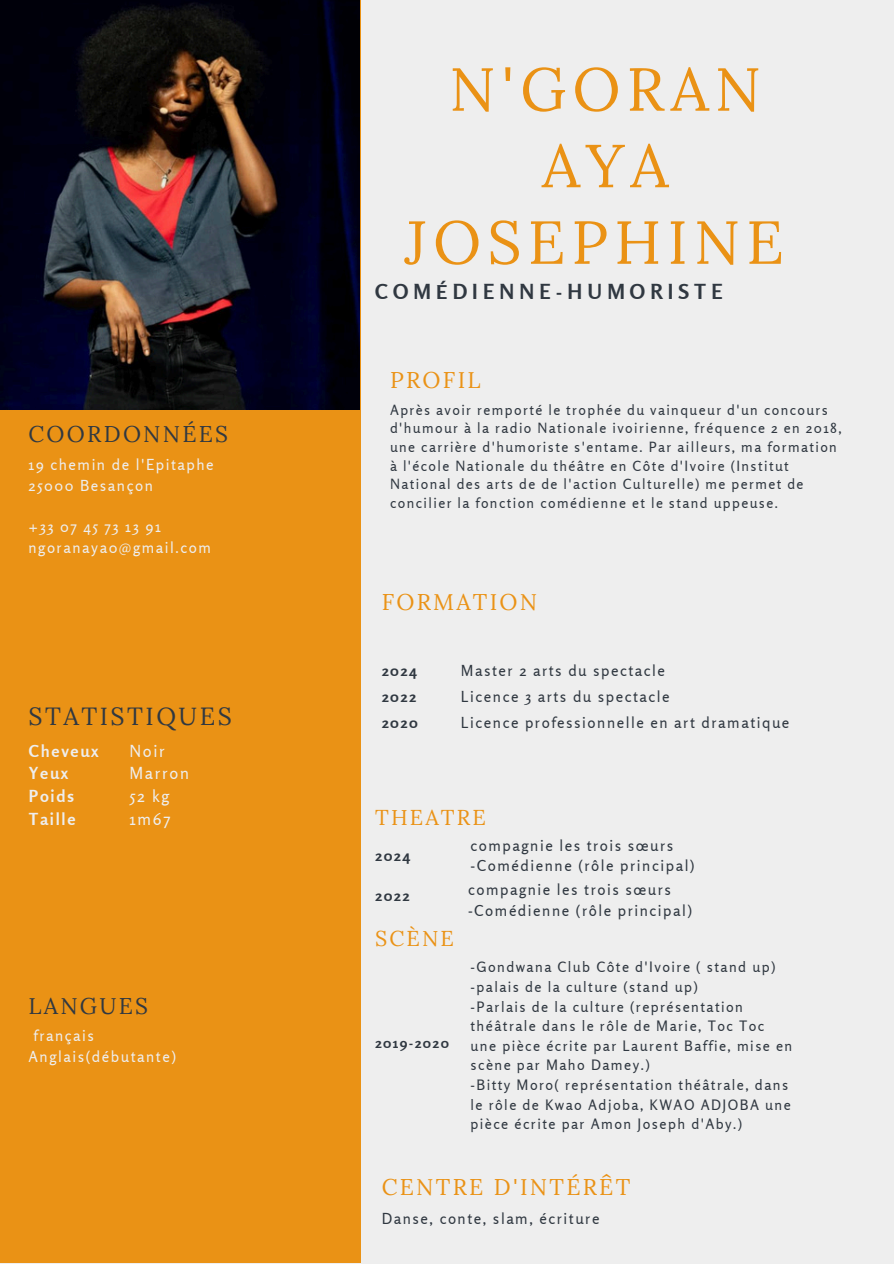
<style>
.page{position:relative;width:894px;height:1264px;background:#fff}
.page>*{position:absolute;margin:0;border:0;box-sizing:border-box;transform-origin:0 0}
.t1{font:60.6px/76.5px "Lora";letter-spacing:.1em;color:#ea9215;text-align:center}
.t2{font:24.75px "Lora";letter-spacing:.1em;color:#303841}
.t3{font:22.65px "Lora";letter-spacing:.1em;color:#ea9215}
.t4{font:22.65px "Lora";letter-spacing:.1em;color:#303841}
.t5{font:21.45px "Lora";letter-spacing:.1em;color:#ea9215}
.t6{font:700 20.7px "Rosario";letter-spacing:.25em;color:#303841}
.t7{font:700 16.5px/22.6px "Rosario";letter-spacing:.1em;color:#eee}
.t8{font:16.5px "Rosario";letter-spacing:.1em;color:#eee}
.t9{font:15.15px "Rosario";letter-spacing:.1em;color:#303841}
.t10{font:15.15px "Rosario";letter-spacing:.1em;color:#eee}
.t11{font:700 15.15px "Rosario";letter-spacing:.1em;color:#303841}
.t12{font:14.25px/19.6px "Rosario";letter-spacing:.1em;color:#303841}
.t13{font:700 14.25px "Rosario";letter-spacing:.1em;color:#303841}
.t14{font:14.1px/18.6px "Rosario";letter-spacing:.1em;color:#303841}
</style>
<div class="page">
<div style="left:0;top:0;width:893px;height:1263px;background:#eee"></div>
<div style="left:0;top:0;width:360px;height:1262px;background:#ea9215"></div>
<img style="left:0;top:0;width:360px;height:410px">
<p class="t4" style="left:28px;top:419px;width:201px">COORDONNÉES</p>
<p class="t10" style="left:28px;top:455px;width:187px">19 chemin de l'Epitaphe</p>
<h1 class="t10" style="left:28px;top:475px;width:126px">25000 Besançon</h1>
<h2 class="t10" style="left:28px;top:517px;width:134px">+33 07 45 73 13 91</h2>
<h3 class="t10" style="left:28px;top:538px;width:184px">ngoranaya0@gmail.com</h3>
<p class="t2" style="left:28px;top:700px;width:205px">STATISTIQUES</p>
<h3 class="t7" style="left:29px;top:739px;width:71px">Cheveux<br>Yeux<br>Poids<br>Taille</h3>
<h4 class="t8" style="left:129px;top:740px;width:37px">Noir</h4>
<p class="t8" style="left:129px;top:763px;width:61px">Marron</p>
<h4 class="t8" style="left:129px;top:785px;width:42px">52 kg</h4>
<p class="t8" style="left:129px;top:808px;width:42px">1m67</p>
<h4 class="t4" style="left:28px;top:991px;width:121px">LANGUES</h4>
<p class="t10" style="left:33px;top:1026px;width:62px">français</p>
<h3 class="t10" style="left:28px;top:1047px;width:149px">Anglais(débutante)</h3>
<p class="t1" style="left:404px;top:50px;width:381px">N'GORAN<br>AYA<br>JOSEPHINE</p>
<h3 class="t6" style="left:375px;top:278px;width:349px">COMÉDIENNE-HUMORISTE</h3>
<p class="t3" style="left:390px;top:365px;width:92px">PROFIL</p>
<p class="t14" style="left:390px;top:400px;width:453px">Après avoir remporté le trophée du vainqueur d'un concours d'humour à la radio Nationale ivoirienne, fréquence 2 en 2018, une carrière d'humoriste s'entame. Par ailleurs, ma formation à l'école Nationale du théâtre en Côte d'Ivoire (Institut National des arts de de l'action Culturelle) me permet de concilier la fonction comédienne et le stand uppeuse.</p>
<p class="t3" style="left:381px;top:586px;width:157px">FORMATION</p>
<p class="t11" style="left:381px;top:660px;width:36px">2024</p>
<p class="t9" style="left:461px;top:660px;width:205px">Master 2 arts du spectacle</p>
<h4 class="t11" style="left:381px;top:687px;width:36px">2022</h4>
<p class="t9" style="left:461px;top:687px;width:210px">Licence 3 arts du spectacle</p>
<p class="t11" style="left:381px;top:712px;width:38px">2020</p>
<h3 class="t9" style="left:461px;top:712px;width:330px">Licence professionnelle en art dramatique</h3>
<h4 class="t5" style="left:375px;top:803px;width:112px">THEATRE</h4>
<h3 class="t11" style="left:375px;top:846px;width:36px">2024</h3>
<h4 class="t11" style="left:375px;top:885px;width:36px">2022</h4>
<p class="t5" style="left:375px;top:924px;width:80px">SCÈNE</p>
<p class="t13" style="left:375px;top:1034px;width:75px">2019-2020</p>
<h4 class="t9" style="left:470px;top:835px;width:204px">compagnie les trois sœurs</h4>
<h3 class="t9" style="left:470px;top:856px;width:225px">-Comédienne (rôle principal)</h3>
<p class="t9" style="left:468px;top:880px;width:204px">compagnie les trois sœurs</p>
<p class="t9" style="left:468px;top:901px;width:225px">-Comédienne (rôle principal)</p>
<p class="t12" style="left:470px;top:957px;width:323px">-Gondwana Club Côte d'Ivoire ( stand up) -palais de la culture (stand up)<br>-Parlais de la culture (représentation théâtrale dans le rôle de Marie, Toc Toc une pièce écrite par Laurent Baffie, mise en scène par Maho Damey.)<br>-Bitty Moro( représentation théâtrale, dans le rôle de Kwao Adjoba, KWAO ADJOBA une pièce écrite par Amon Joseph d'Aby.)</p>
<p class="t3" style="left:381px;top:1172px;width:250px">CENTRE D'INTÉRÊT</p>
<h3 class="t9" style="left:381px;top:1209px;width:219px">Danse, conte, slam, écriture</h3>
</div>
